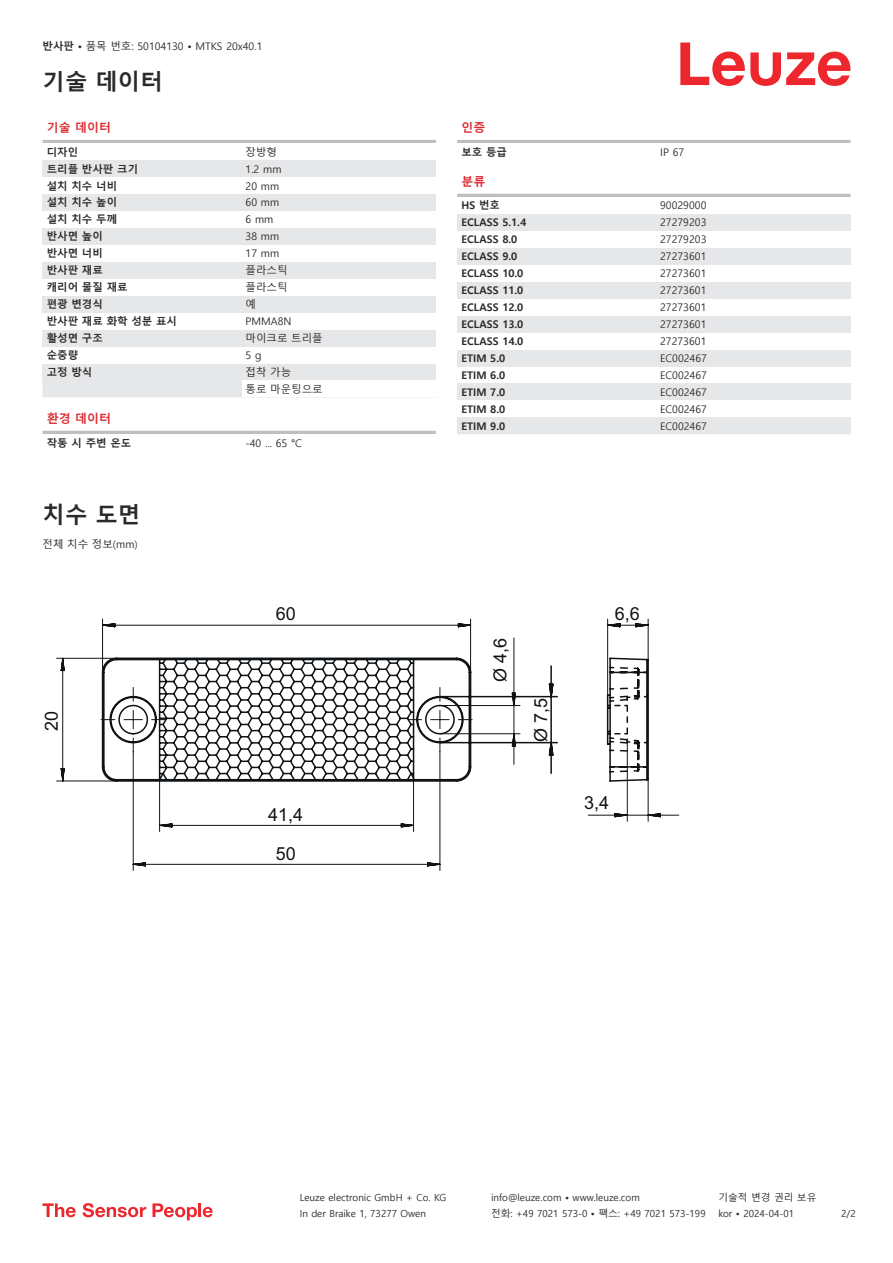
<style>
.page{position:relative;width:893px;height:1263px;background:#fff}
.page>*{position:absolute;margin:0;border:0;box-sizing:border-box;transform-origin:0 0}
.t1{font:700 22.5px "Malgun Gothic";color:#2b292a}
.t2{font:18px "Arial";color:#0f1316}
.t3{font:700 12px "Malgun Gothic";color:#db2a30}
.t4{font:10.5px/17px "Malgun Gothic";color:#2b292a}
.t5{font:700 10.5px "Malgun Gothic";color:#2b292a}
.t6{font:9.75px "Malgun Gothic";color:#2b292a}
.s1{font-weight:700}
</style>
<div class="page">
<svg style="left:680px;top:43px;width:170px;height:43px"></svg>
<div style="left:43px;top:380px;width:199px;height:17px;background:#e6e7e9"></div>
<hr style="left:43px;top:140px;width:393px;height:3px;background:#bdbfc1">
<div style="left:43px;top:160px;width:199px;height:17px;background:#e6e7e9"></div>
<div style="left:242px;top:160px;width:194px;height:17px;background:#e6e7e9"></div>
<div style="left:43px;top:194px;width:199px;height:17px;background:#e6e7e9"></div>
<div style="left:242px;top:194px;width:194px;height:17px;background:#e6e7e9"></div>
<div style="left:43px;top:228px;width:199px;height:17px;background:#e6e7e9"></div>
<div style="left:242px;top:228px;width:194px;height:17px;background:#e6e7e9"></div>
<div style="left:43px;top:262px;width:199px;height:17px;background:#e6e7e9"></div>
<div style="left:242px;top:262px;width:194px;height:17px;background:#e6e7e9"></div>
<div style="left:43px;top:296px;width:199px;height:17px;background:#e6e7e9"></div>
<div style="left:242px;top:296px;width:194px;height:17px;background:#e6e7e9"></div>
<div style="left:43px;top:330px;width:199px;height:17px;background:#e6e7e9"></div>
<div style="left:242px;top:330px;width:194px;height:17px;background:#e6e7e9"></div>
<div style="left:43px;top:364px;width:199px;height:16px;background:#e6e7e9"></div>
<div style="left:242px;top:364px;width:194px;height:16px;background:#e6e7e9"></div>
<hr style="left:43px;top:431px;width:393px;height:3px;background:#bdbfc1">
<hr style="left:457px;top:140px;width:393px;height:3px;background:#bdbfc1">
<hr style="left:457px;top:194px;width:393px;height:3px;background:#bdbfc1">
<div style="left:457px;top:214px;width:200px;height:17px;background:#e6e7e9"></div>
<div style="left:657px;top:214px;width:193px;height:17px;background:#e6e7e9"></div>
<div style="left:457px;top:248px;width:200px;height:17px;background:#e6e7e9"></div>
<div style="left:657px;top:248px;width:193px;height:17px;background:#e6e7e9"></div>
<div style="left:457px;top:282px;width:200px;height:17px;background:#e6e7e9"></div>
<div style="left:657px;top:282px;width:193px;height:17px;background:#e6e7e9"></div>
<div style="left:457px;top:316px;width:200px;height:17px;background:#e6e7e9"></div>
<div style="left:657px;top:316px;width:193px;height:17px;background:#e6e7e9"></div>
<div style="left:457px;top:350px;width:200px;height:17px;background:#e6e7e9"></div>
<div style="left:657px;top:350px;width:193px;height:17px;background:#e6e7e9"></div>
<div style="left:457px;top:383px;width:200px;height:17px;background:#e6e7e9"></div>
<div style="left:657px;top:383px;width:193px;height:17px;background:#e6e7e9"></div>
<div style="left:457px;top:417px;width:200px;height:17px;background:#e6e7e9"></div>
<div style="left:657px;top:417px;width:193px;height:17px;background:#e6e7e9"></div>
<svg style="left:43px;top:1203px;width:33px;height:14px"></svg>
<svg style="left:83px;top:1203px;width:63px;height:14px"></svg>
<svg style="left:153px;top:1203px;width:44px;height:17px"></svg>
<hr style="left:198px;top:1203px;width:3px;height:14px;background:#ed272d">
<svg style="left:203px;top:1207px;width:10px;height:10px"></svg>
<svg style="left:56px;top:618px;width:623px;height:253px"></svg>
<p class="t4" style="left:43px;top:38px;width:221px"><span class="s1">반사판 •</span> 품목 번호: 50104130 <span class="s1">•</span> MTKS 20x40.1</p>
<h1 class="t1" style="left:43px;top:69px;width:122px">기술 데이터</h1>
<p class="t3" style="left:47px;top:121px;width:66px">기술 데이터</p>
<p class="t5" style="left:47px;top:146px;width:33px">디자인</p>
<p class="t4" style="left:246px;top:144px;width:33px">장방형</p>
<p class="t5" style="left:47px;top:163px;width:93px">트리플 반사판 크기</p>
<p class="t4" style="left:246px;top:161px;width:38px">1.2 mm</p>
<p class="t5" style="left:47px;top:179px;width:72px">설치 치수 너비</p>
<p class="t4" style="left:246px;top:177px;width:35px">20 mm</p>
<p class="t5" style="left:47px;top:196px;width:72px">설치 치수 높이</p>
<p class="t4" style="left:246px;top:194px;width:35px">60 mm</p>
<p class="t5" style="left:47px;top:213px;width:72px">설치 치수 두께</p>
<p class="t4" style="left:246px;top:211px;width:29px">6 mm</p>
<p class="t5" style="left:47px;top:230px;width:58px">반사면 높이</p>
<p class="t4" style="left:246px;top:228px;width:35px">38 mm</p>
<p class="t5" style="left:47px;top:247px;width:58px">반사면 너비</p>
<p class="t4" style="left:246px;top:245px;width:35px">17 mm</p>
<p class="t5" style="left:47px;top:264px;width:58px">반사판 재료</p>
<p class="t4" style="left:246px;top:262px;width:43px">플라스틱</p>
<p class="t5" style="left:47px;top:281px;width:82px">캐리어 물질 재료</p>
<p class="t4" style="left:246px;top:279px;width:43px">플라스틱</p>
<p class="t5" style="left:47px;top:298px;width:58px">편광 변경식</p>
<p class="t4" style="left:246px;top:296px;width:12px">예</p>
<p class="t5" style="left:47px;top:315px;width:132px">반사판 재료 화학 성분 표시</p>
<p class="t4" style="left:246px;top:313px;width:47px">PMMA8N</p>
<p class="t5" style="left:47px;top:332px;width:58px">활성면 구조</p>
<p class="t4" style="left:246px;top:330px;width:79px">마이크로 트리플</p>
<p class="t5" style="left:47px;top:349px;width:33px">순중량</p>
<p class="t4" style="left:246px;top:347px;width:17px">5 g</p>
<p class="t5" style="left:47px;top:366px;width:47px">고정 방식</p>
<p class="t4" style="left:246px;top:364px;width:79px">접착 가능<br>통로 마운팅으로</p>
<p class="t3" style="left:47px;top:412px;width:66px">환경 데이터</p>
<p class="t5" style="left:47px;top:436px;width:86px">작동 시 주변 온도</p>
<p class="t4" style="left:246px;top:434px;width:58px">-40 ... 65 °C</p>
<h1 class="t1" style="left:43px;top:501px;width:99px">치수 도면</h1>
<p class="t4" style="left:43px;top:536px;width:97px">전체 치수 정보(mm)</p>
<h2 class="t2" style="left:45px;top:731px;width:22px;rotate:-90deg">20</h2>
<h2 class="t2" style="left:276px;top:606px;width:22px">60</h2>
<h2 class="t2" style="left:268px;top:807px;width:37px">41,4</h2>
<h2 class="t2" style="left:276px;top:847px;width:22px">50</h2>
<p class="t3" style="left:461px;top:121px;width:25px">인증</p>
<p class="t5" style="left:461px;top:146px;width:47px">보호 등급</p>
<p class="t4" style="left:660px;top:144px;width:26px">IP 67</p>
<p class="t3" style="left:461px;top:175px;width:25px">분류</p>
<p class="t5" style="left:461px;top:199px;width:40px">HS 번호</p>
<p class="t4" style="left:660px;top:197px;width:48px">90029000</p>
<p class="t5" style="left:461px;top:216px;width:66px">ECLASS 5.1.4</p>
<p class="t4" style="left:660px;top:214px;width:48px">27279203</p>
<p class="t5" style="left:461px;top:233px;width:57px">ECLASS 8.0</p>
<p class="t4" style="left:660px;top:231px;width:48px">27279203</p>
<p class="t5" style="left:461px;top:250px;width:57px">ECLASS 9.0</p>
<p class="t4" style="left:660px;top:248px;width:48px">27273601</p>
<p class="t5" style="left:461px;top:267px;width:63px">ECLASS 10.0</p>
<p class="t4" style="left:660px;top:265px;width:48px">27273601</p>
<p class="t5" style="left:461px;top:284px;width:63px">ECLASS 11.0</p>
<p class="t4" style="left:660px;top:282px;width:48px">27273601</p>
<p class="t5" style="left:461px;top:301px;width:63px">ECLASS 12.0</p>
<p class="t4" style="left:660px;top:299px;width:48px">27273601</p>
<p class="t5" style="left:461px;top:318px;width:63px">ECLASS 13.0</p>
<p class="t4" style="left:660px;top:316px;width:48px">27273601</p>
<p class="t5" style="left:461px;top:335px;width:63px">ECLASS 14.0</p>
<p class="t4" style="left:660px;top:333px;width:48px">27273601</p>
<p class="t5" style="left:461px;top:352px;width:45px">ETIM 5.0</p>
<p class="t4" style="left:660px;top:350px;width:48px">EC002467</p>
<p class="t5" style="left:461px;top:369px;width:45px">ETIM 6.0</p>
<p class="t4" style="left:660px;top:367px;width:48px">EC002467</p>
<p class="t5" style="left:461px;top:386px;width:45px">ETIM 7.0</p>
<p class="t4" style="left:660px;top:384px;width:48px">EC002467</p>
<p class="t5" style="left:461px;top:403px;width:45px">ETIM 8.0</p>
<p class="t4" style="left:660px;top:401px;width:48px">EC002467</p>
<p class="t5" style="left:461px;top:420px;width:45px">ETIM 9.0</p>
<p class="t4" style="left:660px;top:418px;width:48px">EC002467</p>
<h2 class="t2" style="left:493px;top:682px;width:46px;rotate:-90deg">Ø 4,6</h2>
<h2 class="t2" style="left:534px;top:742px;width:46px;rotate:-90deg">Ø 7,5</h2>
<h2 class="t2" style="left:615px;top:606px;width:27px">6,6</h2>
<h2 class="t2" style="left:584px;top:795px;width:27px">3,4</h2>
<p class="t6" style="left:300px;top:1192px;width:148px">Leuze electronic GmbH + Co. KG</p>
<p class="t6" style="left:491px;top:1192px;width:150px">info@leuze.com • www.leuze.com</p>
<p class="t6" style="left:718px;top:1192px;width:100px">기술적 변경 권리 보유</p>
<p class="t6" style="left:300px;top:1208px;width:128px">In der Braike 1, 73277 Owen</p>
<p class="t6" style="left:491px;top:1208px;width:216px">전화: +49 7021 573-0 • 팩스: +49 7021 573-199</p>
<p class="t6" style="left:718px;top:1208px;width:77px">kor • 2024-04-01</p>
<p class="t6" style="left:841px;top:1208px;width:16px">2/2</p>
</div>
